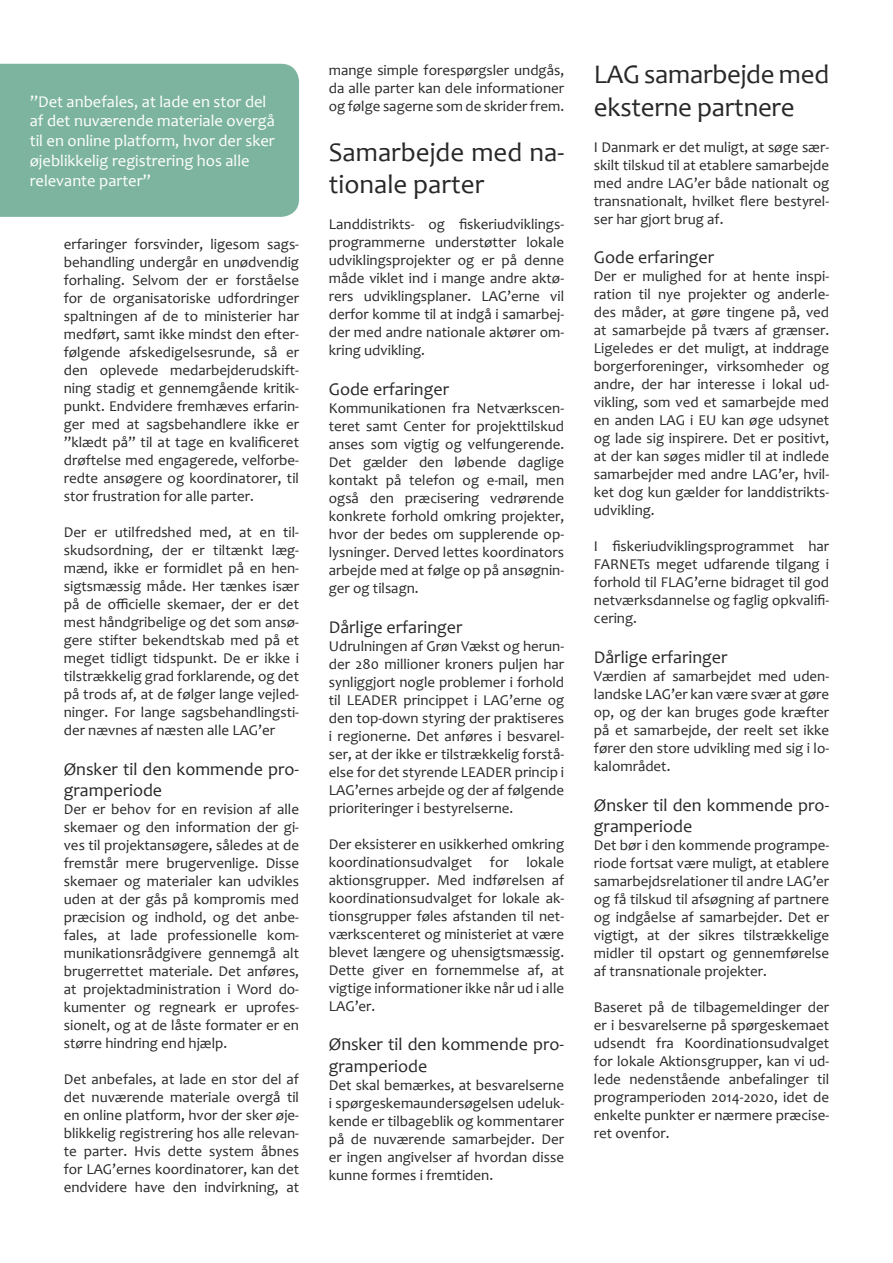
<style>
.page{position:relative;width:893px;height:1263px;background:#fff}
.page>*{position:absolute;margin:0;border:0;box-sizing:border-box;transform-origin:0 0}
.t1{font:27px/32.4px "Candara";letter-spacing:-.01em;color:#292829}
.t2{font:18px/21.6px "Candara";color:#292829}
.t3{font:16.5px/19.8px "Candara";color:#fff}
.t4{font:15px/18px "Candara";color:#292829;text-align:justify}
</style>
<div class="page">
<div style="left:0;top:64px;width:299px;height:153px;background:#7cb49f"></div>
<p class="t3" style="left:30px;top:91px;width:247px">”Det anbefales, at lade en stor del af det nuværende materiale overgå til en online platform, hvor der sker øjeblikkelig registrering hos alle relevante parter”</p>
<p class="t4" style="left:64px;top:235px;width:237px">erfaringer forsvinder, ligesom sags&shy;behandling undergår en unødvendig forhaling. Selvom der er forståelse for de organisatoriske udfordringer spaltningen af de to ministerier har medført, samt ikke mindst den efter&shy;følgende afskedigelsesrunde, så er den oplevede medarbejderudskift&shy;ning stadig et gennemgående kritik&shy;punkt. Endvidere fremhæves erfarin&shy;ger med at sagsbehandlere ikke er ”klædt på” til at tage en kvalificeret drøftelse med engagerede, velforbe&shy;redte ansøgere og koordinatorer, til stor frustration for alle parter.</p>
<p class="t4" style="left:64px;top:523px;width:237px">Der er utilfredshed med, at en til&shy;skudsordning, der er tiltænkt læg&shy;mænd, ikke er formidlet på en hen&shy;sigtsmæssig måde. Her tænkes især på de officielle skemaer, der er det mest håndgribelige og det som ansø&shy;gere stifter bekendtskab med på et meget tidligt tidspunkt. De er ikke i tilstrækkelig grad forklarende, og det på trods af, at de følger lange vejled&shy;ninger. For lange sagsbehandlingsti&shy;der nævnes af næsten alle LAG’er</p>
<p class="t2" style="left:64px;top:758px;width:237px">Ønsker til den kommende pro&shy;gramperiode</p>
<p class="t4" style="left:64px;top:800px;width:237px">Der er behov for en revision af alle skemaer og den information der gi&shy;ves til projektansøgere, således at de fremstår mere brugervenlige. Disse skemaer og materialer kan udvikles uden at der gås på kompromis med præcision og indhold, og det anbe&shy;fales, at lade professionelle kom&shy;munikationsrådgivere gennemgå alt brugerrettet materiale. Det anføres, at projektadministration i Word do&shy;kumenter og regneark er uprofes&shy;sionelt, og at de låste formater er en større hindring end hjælp.</p>
<p class="t4" style="left:64px;top:1070px;width:237px">Det anbefales, at lade en stor del af det nuværende materiale overgå til en online platform, hvor der sker øje&shy;blikkelig registrering hos alle relevan&shy;te parter. Hvis dette system åbnes for LAG’ernes koordinatorer, kan det endvidere have den indvirkning, at</p>
<p class="t4" style="left:329px;top:61px;width:237px">mange simple forespørgsler undgås, da alle parter kan dele informationer og følge sagerne som de skrider frem.</p>
<h1 class="t1" style="left:329px;top:136px;width:237px">Samarbejde med na&shy;tionale parter</h1>
<p class="t4" style="left:329px;top:215px;width:237px">Landdistrikts- og fiskeriudviklings&shy;programmerne understøtter lokale udviklingsprojekter og er på denne måde viklet ind i mange andre aktø&shy;rers udviklingsplaner. LAG’erne vil derfor komme til at indgå i samarbej&shy;der med andre nationale aktører om&shy;kring udvikling.</p>
<p class="t2" style="left:329px;top:378px;width:122px">Gode erfaringer</p>
<p class="t4" style="left:329px;top:399px;width:237px">Kommunikationen fra Netværkscen&shy;teret samt Center for projekttilskud anses som vigtig og velfungerende.<br>Det gælder den løbende daglige kontakt på telefon og e-mail, men også den præcisering vedrørende konkrete forhold omkring projekter, hvor der bedes om supplerende op&shy;lysninger. Derved lettes koordinators arbejde med at følge op på ansøgnin&shy;ger og tilsagn.</p>
<p class="t2" style="left:329px;top:616px;width:135px">Dårlige erfaringer</p>
<p class="t4" style="left:329px;top:637px;width:237px">Udrulningen af Grøn Vækst og herun&shy;der 280 millioner kroners puljen har synliggjort nogle problemer i forhold til LEADER princippet i LAG’erne og den top-down styring der praktiseres i regionerne. Det anføres i besvarel&shy;ser, at der ikke er tilstrækkelig forstå&shy;else for det styrende LEADER princip i LAG’ernes arbejde og der af følgende prioriteringer i bestyrelserne.</p>
<p class="t4" style="left:329px;top:835px;width:237px">Der eksisterer en usikkerhed omkring koordinationsudvalget for lokale aktionsgrupper. Med indførelsen af koordinationsudvalget for lokale ak&shy;tionsgrupper føles afstanden til net&shy;værkscenteret og ministeriet at være blevet længere og uhensigtsmæssig.<br>Dette giver en fornemmelse af, at vigtige informationer ikke når ud i alle LAG’er.</p>
<p class="t2" style="left:329px;top:1033px;width:237px">Ønsker til den kommende pro&shy;gramperiode</p>
<p class="t4" style="left:329px;top:1076px;width:237px">Det skal bemærkes, at besvarelserne i spørgeskemaundersøgelsen udeluk&shy;kende er tilbageblik og kommentarer på de nuværende samarbejder. Der er ingen angivelser af hvordan disse kunne formes i fremtiden.</p>
<h1 class="t1" style="left:594px;top:58px;width:237px">LAG samarbejde med eksterne partnere</h1>
<p class="t4" style="left:594px;top:138px;width:237px">I Danmark er det muligt, at søge sær&shy;skilt tilskud til at etablere samarbejde med andre LAG’er både nationalt og transnationalt, hvilket flere bestyrel&shy;ser har gjort brug af.</p>
<p class="t2" style="left:594px;top:247px;width:122px">Gode erfaringer</p>
<p class="t4" style="left:594px;top:267px;width:237px">Der er mulighed for at hente inspi&shy;ration til nye projekter og anderle&shy;des måder, at gøre tingene på, ved at samarbejde på tværs af grænser.<br>Ligeledes er det muligt, at inddrage borgerforeninger, virksomheder og andre, der har interesse i lokal ud&shy;vikling, som ved et samarbejde med en anden LAG i EU kan øge udsynet og lade sig inspirere. Det er positivt, at der kan søges midler til at indlede samarbejder med andre LAG’er, hvil&shy;ket dog kun gælder for landdistrikts&shy;udvikling.</p>
<p class="t4" style="left:594px;top:537px;width:237px">I fiskeriudviklingsprogrammet har FARNETs meget udfarende tilgang i forhold til FLAG’erne bidraget til god netværksdannelse og faglig opkvalifi&shy;cering.</p>
<p class="t2" style="left:594px;top:646px;width:135px">Dårlige erfaringer</p>
<p class="t4" style="left:594px;top:667px;width:237px">Værdien af samarbejdet med uden&shy;landske LAG’er kan være svær at gøre op, og der kan bruges gode kræfter på et samarbejde, der reelt set ikke fører den store udvikling med sig i lo&shy;kalområdet.</p>
<p class="t2" style="left:594px;top:794px;width:237px">Ønsker til den kommende pro&shy;gramperiode</p>
<p class="t4" style="left:594px;top:836px;width:237px">Det bør i den kommende programpe&shy;riode fortsat være muligt, at etablere samarbejdsrelationer til andre LAG’er og få tilskud til afsøgning af partnere og indgåelse af samarbejder. Det er vigtigt, at der sikres tilstrækkelige midler til opstart og gennemførelse af transnationale projekter.</p>
<p class="t4" style="left:594px;top:998px;width:237px">Baseret på de tilbagemeldinger der er i besvarelserne på spørgeskemaet udsendt fra Koordinationsudvalget for lokale Aktionsgrupper, kan vi ud&shy;lede nedenstående anbefalinger til programperioden 2014-2020, idet de enkelte punkter er nærmere præcise&shy;ret ovenfor.</p>
</div>
